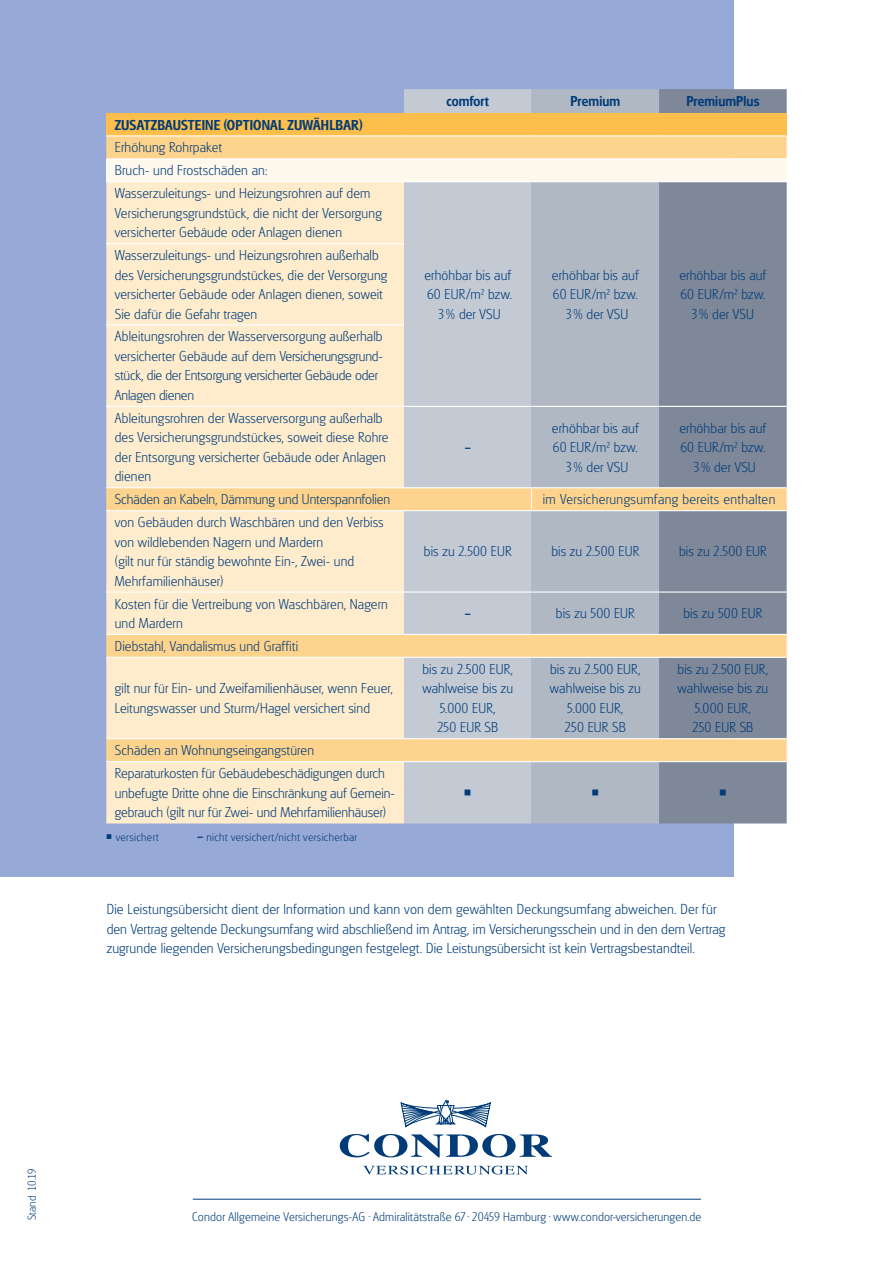
<style>
.page{position:relative;width:893px;height:1263px;background:#fff}
.page>*{position:absolute;margin:0;border:0;box-sizing:border-box;transform-origin:0 0}
.t1{font:300 15.15px/19.6px "Glasgow Pro";letter-spacing:.01em;color:#013c79}
.t2{font:300 15px/19.5px "Glasgow Pro";letter-spacing:.01em;color:#013c79}
.t3{font:500 15px "Glasgow Pro";letter-spacing:.005em;color:#013c79}
.t4{font:300 13.2px "Glasgow Pro";letter-spacing:.015em;color:#013c79}
.t5{font:300 12px "Glasgow Pro";letter-spacing:.03em;color:#013c79}
.s1{font-weight:500;font-size:15px}
</style>
<div class="page">
<div style="left:0;top:0;width:733px;height:876px;background:#97a9d6"></div>
<svg style="left:340px;top:1134px;width:212px;height:23px"></svg>
<svg style="left:363px;top:1165px;width:165px;height:9px"></svg>
<svg style="left:401px;top:1100px;width:90px;height:27px"></svg>
<hr style="left:193px;top:1199px;width:508px;height:1px;background:#013c79">
<div style="left:404px;top:89px;width:127px;height:734px;background:#c4cad4"></div>
<div style="left:531px;top:89px;width:128px;height:734px;background:#b0b8c4"></div>
<div style="left:659px;top:89px;width:128px;height:734px;background:#7e8899"></div>
<div style="left:106px;top:113px;width:681px;height:23px;background:#fdbe4c"></div>
<svg style="left:106px;top:136px;width:681px;height:625px;background:#b5b4b3"></svg>
<div style="left:106px;top:159px;width:681px;height:23px;background:#fef8ed"></div>
<svg style="left:106px;top:182px;width:298px;height:641px;background:#fde9c6"></svg>
<hr style="left:106px;top:135px;width:298px;height:1px;background:#fff">
<hr style="left:404px;top:135px;width:127px;height:1px;background:#fff">
<hr style="left:531px;top:135px;width:128px;height:1px;background:#fff">
<hr style="left:659px;top:135px;width:128px;height:1px;background:#fff">
<hr style="left:106px;top:487px;width:298px;height:1px;background:#fff">
<hr style="left:404px;top:487px;width:127px;height:1px;background:#fff">
<hr style="left:531px;top:487px;width:128px;height:1px;background:#fff">
<hr style="left:659px;top:487px;width:128px;height:1px;background:#fff">
<hr style="left:106px;top:158px;width:298px;height:1px;background:#fff">
<hr style="left:404px;top:158px;width:127px;height:1px;background:#fff">
<hr style="left:531px;top:158px;width:128px;height:1px;background:#fff">
<hr style="left:659px;top:158px;width:128px;height:1px;background:#fff">
<hr style="left:106px;top:510px;width:298px;height:1px;background:#fff">
<hr style="left:404px;top:510px;width:127px;height:1px;background:#fff">
<hr style="left:531px;top:510px;width:128px;height:1px;background:#fff">
<hr style="left:659px;top:510px;width:128px;height:1px;background:#fff">
<hr style="left:106px;top:591px;width:298px;height:2px;background:#fff">
<hr style="left:404px;top:591px;width:127px;height:2px;background:#fff">
<hr style="left:531px;top:591px;width:128px;height:2px;background:#fff">
<hr style="left:659px;top:591px;width:128px;height:2px;background:#fff">
<hr style="left:106px;top:181px;width:298px;height:1px;background:#fff">
<hr style="left:404px;top:181px;width:127px;height:1px;background:#fff">
<hr style="left:531px;top:181px;width:128px;height:1px;background:#fff">
<hr style="left:659px;top:181px;width:128px;height:1px;background:#fff">
<hr style="left:106px;top:243px;width:298px;height:1px;background:#fff">
<hr style="left:106px;top:324px;width:298px;height:2px;background:#fff">
<hr style="left:106px;top:406px;width:298px;height:1px;background:#fff">
<hr style="left:404px;top:406px;width:127px;height:1px;background:#fff">
<hr style="left:531px;top:406px;width:128px;height:1px;background:#fff">
<hr style="left:659px;top:406px;width:128px;height:1px;background:#fff">
<hr style="left:106px;top:634px;width:298px;height:1px;background:#fff">
<hr style="left:404px;top:634px;width:127px;height:1px;background:#fff">
<hr style="left:531px;top:634px;width:128px;height:1px;background:#fff">
<hr style="left:659px;top:634px;width:128px;height:1px;background:#fff">
<hr style="left:106px;top:657px;width:298px;height:1px;background:#fff">
<hr style="left:404px;top:657px;width:127px;height:1px;background:#fff">
<hr style="left:531px;top:657px;width:128px;height:1px;background:#fff">
<hr style="left:659px;top:657px;width:128px;height:1px;background:#fff">
<hr style="left:106px;top:738px;width:298px;height:1px;background:#fff">
<hr style="left:404px;top:738px;width:127px;height:1px;background:#fff">
<hr style="left:531px;top:738px;width:128px;height:1px;background:#fff">
<hr style="left:659px;top:738px;width:128px;height:1px;background:#fff">
<hr style="left:106px;top:761px;width:298px;height:1px;background:#fff">
<hr style="left:404px;top:761px;width:127px;height:1px;background:#fff">
<hr style="left:531px;top:761px;width:128px;height:1px;background:#fff">
<hr style="left:659px;top:761px;width:128px;height:1px;background:#fff">
<svg style="left:531px;top:488px;width:1px;height:22px"></svg>
<svg style="left:465px;top:790px;width:6px;height:6px"></svg>
<svg style="left:592px;top:790px;width:6px;height:6px"></svg>
<svg style="left:720px;top:790px;width:6px;height:6px"></svg>
<p class="t3" style="left:115px;top:116px;width:249px">ZUSATZBAUSTEINE (OPTIONAL ZUWÄHLBAR)</p>
<p class="t2" style="left:115px;top:136px;width:257px;line-height:22.8px">Erhöhung Rohrpaket<br>Bruch- und Frostschäden an:<br>Wasserzuleitungs- und Heizungsrohren auf dem</p>
<p class="t2" style="left:115px;top:203px;width:268px">Versicherungsgrundstück, die nicht der Versorgung versicherter Gebäude oder Anlagen dienen</p>
<p class="t2" style="left:115px;top:245px;width:274px">Wasserzuleitungs- und Heizungsrohren außerhalb des Versicherungsgrundstückes, die der Versorgung versicherter Gebäude oder Anlagen dienen, soweit Sie dafür die Gefahr tragen</p>
<p class="t2" style="left:115px;top:327px;width:270px">Ableitungsrohren der Wasserversorgung außerhalb versicherter Gebäude auf dem Versicherungsgrund&shy;stück, die der Entsorgung versicherter Gebäude oder Anlagen dienen</p>
<p class="t2" style="left:115px;top:408px;width:275px">Ableitungsrohren der Wasserversorgung außerhalb des Versicherungsgrundstückes, soweit diese Rohre der Entsorgung versicherter Gebäude oder Anlagen dienen</p>
<p class="t3" style="left:446px;top:92px;width:44px">comfort</p>
<p class="t3" style="left:570px;top:92px;width:51px">Premium</p>
<p class="t3" style="left:686px;top:92px;width:75px">PremiumPlus</p>
<p class="t2" style="left:424px;top:265px;width:89px;text-align:center">erhöhbar bis auf<br>60 EUR/m² bzw.<br>3% der VSU</p>
<p class="t2" style="left:552px;top:265px;width:88px;text-align:center">erhöhbar bis auf<br>60 EUR/m² bzw.<br>3% der VSU</p>
<p class="t2" style="left:679px;top:265px;width:88px;text-align:center">erhöhbar bis auf<br>60 EUR/m² bzw.<br>3% der VSU</p>
<p class="t3" style="left:465px;top:438px;width:8px">–</p>
<p class="t2" style="left:552px;top:418px;width:88px;text-align:center">erhöhbar bis auf<br>60 EUR/m² bzw.<br>3% der VSU</p>
<p class="t2" style="left:679px;top:418px;width:88px;text-align:center">erhöhbar bis auf<br>60 EUR/m² bzw.<br>3% der VSU</p>
<p class="t2" style="left:115px;top:490px;width:277px">Schäden an Kabeln, Dämmung und Unterspannfolien</p>
<p class="t2" style="left:543px;top:490px;width:234px">im Versicherungsumfang bereits enthalten</p>
<p class="t2" style="left:115px;top:512px;width:270px">von Gebäuden durch Waschbären und den Verbiss von wildlebenden Nagern und Mardern<br>(gilt nur für ständig bewohnte Ein-, Zwei- und Mehrfamilienhäuser)</p>
<p class="t2" style="left:424px;top:542px;width:89px">bis zu 2.500 EUR</p>
<p class="t2" style="left:551px;top:542px;width:89px">bis zu 2.500 EUR</p>
<p class="t2" style="left:679px;top:542px;width:89px">bis zu 2.500 EUR</p>
<p class="t2" style="left:115px;top:594px;width:275px">Kosten für die Vertreibung von Waschbären, Nagern und Mardern</p>
<p class="t2" style="left:115px;top:636px;width:185px">Diebstahl, Vandalismus und Graffiti</p>
<p class="t2" style="left:115px;top:679px;width:279px">gilt nur für Ein- und Zweifamilienhäuser, wenn Feuer,<br>Leitungswasser und Sturm/Hagel versichert sind</p>
<p class="t2" style="left:115px;top:739px;width:271px;line-height:23px">Schäden an Wohnungseingangstüren<br>Reparaturkosten für Gebäudebeschädigungen durch</p>
<p class="t2" style="left:115px;top:783px;width:282px">unbefugte Dritte ohne die Einschränkung auf Gemein&shy;gebrauch (gilt nur für Zwei- und Mehrfamilienhäuser)</p>
<p class="t5" style="left:106px;top:830px;width:54px">○ versichert</p>
<p class="t5" style="left:197px;top:830px;width:162px"><span class="s1">–</span> nicht versichert/nicht versicherbar</p>
<p class="t3" style="left:465px;top:604px;width:8px">–</p>
<p class="t2" style="left:556px;top:604px;width:80px">bis zu 500 EUR</p>
<p class="t2" style="left:683px;top:604px;width:80px">bis zu 500 EUR</p>
<p class="t2" style="left:422px;top:659px;width:92px;text-align:center">bis zu 2.500 EUR, wahlweise bis zu<br>5.000 EUR,<br>250 EUR SB</p>
<p class="t2" style="left:550px;top:659px;width:92px;text-align:center">bis zu 2.500 EUR, wahlweise bis zu<br>5.000 EUR,<br>250 EUR SB</p>
<p class="t2" style="left:677px;top:659px;width:92px;text-align:center">bis zu 2.500 EUR, wahlweise bis zu<br>5.000 EUR,<br>250 EUR SB</p>
<p class="t1" style="left:107px;top:899px;width:620px">Die Leistungsübersicht dient der Information und kann von dem gewählten Deckungsumfang abweichen. Der für den Vertrag geltende Deckungsumfang wird abschließend im Antrag, im Versicherungsschein und in den dem Vertrag zugrunde liegenden Versicherungsbedingungen festgelegt. Die Leistungsübersicht ist kein Vertragsbestandteil.</p>
<p class="t5" style="left:25px;top:1189px;width:22px;rotate:-90deg">10.19</p>
<p class="t5" style="left:25px;top:1220px;width:26px;rotate:-90deg">Stand</p>
<p class="t4" style="left:192px;top:1209px;width:511px">Condor Allgemeine Versicherungs-AG · Admiralitätstraße 67 · 20459 Hamburg · www.condor-versicherungen.de</p>
</div>
